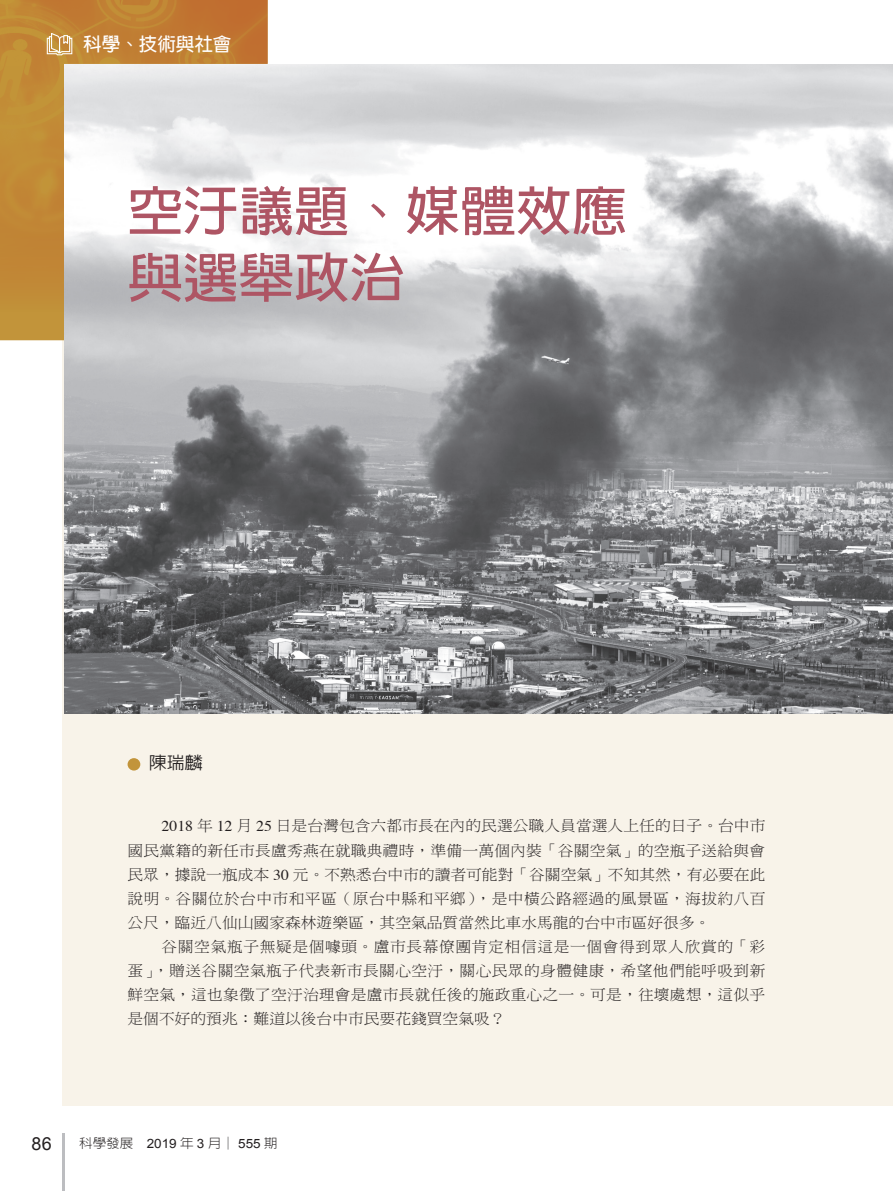
<style>
.page{position:relative;width:893px;height:1191px;background:#fff}
.page>*{position:absolute;margin:0;border:0;box-sizing:border-box;transform-origin:0 0}
.單元-大{font:700 52.8px/66.6px "AR New Hei B5";color:#ae5564;scale:1.05 1}
.t1{font:700 18.6px "AR New Hei B5";color:#fff}
.t2{font:18px "Arial";color:#231f20}
.簽名{font:500 17.1px "AR New Hei B5";color:#231f20;scale:1.05 1}
.內文{font:15px/24px "DF Ming Std W3";color:#231f20;text-align:justify;scale:1.05 1}
.t3{font:300 12.9px "AR New Hei B5";color:#231f20;scale:1.05 1}
.s1{font-family:"Times"}
.s2{font-family:"Arial";font-weight:400}
</style>
<div class="page">
<hr style="left:63px;top:1133px;width:2px;height:58px;background:#bcbdc0">
<div style="left:63px;top:64px;width:830px;height:1042px;background:#f8f3e9"></div>
<img style="left:0;top:0;width:268px;height:313px">
<svg style="left:46px;top:32px;width:27px;height:24px"></svg>
<img style="left:64px;top:64px;width:829px;height:650px">
<div style="left:128px;top:758px;width:12px;height:12px;background:#c2943a;border-radius:50%"></div>
<p class="t1" style="left:83px;top:35px;width:150px">科學、技術與社會</p>
<p class="單元-大" style="left:128px;top:177px;width:477px">空汙議題、媒體效應與選舉政治</p>
<p class="簽名" style="left:149px;top:754px;width:53px">陳瑞麟</p>
<p class="內文" style="left:128px;top:814px;width:609px;text-indent:34px"><span class="s1">2018</span> 年 <span class="s1">12</span> 月 <span class="s1">25</span> 日是台灣包含六都市長在內的民選公職人員當選人上任的日子。台中市國民黨籍的新任市長盧秀燕在就職典禮時，準備一萬個內裝「谷關空氣」的空瓶子送給與會民眾，據說一瓶成本 <span class="s1">30</span> 元。不熟悉台中市的讀者可能對「谷關空氣」不知其然，有必要在此說明。谷關位於台中市和平區（原台中縣和平鄉），是中橫公路經過的風景區，海拔約八百公尺，臨近八仙山國家森林遊樂區，其空氣品質當然比車水馬龍的台中市區好很多。</p>
<p class="內文" style="left:128px;top:934px;width:609px;text-indent:34px">谷關空氣瓶子無疑是個噱頭。盧市長幕僚團肯定相信這是一個會得到眾人欣賞的「彩蛋」，贈送谷關空氣瓶子代表新市長關心空汙，關心民眾的身體健康，希望他們能呼吸到新鮮空氣，這也象徵了空汙治理會是盧市長就任後的施政重心之一。可是，往壞處想，這似乎是個不好的預兆：難道以後台中市民要花錢買空氣吸？</p>
<p class="t2" style="left:32px;top:1131px;width:22px">86</p>
<p class="t3" style="left:79px;top:1136px;width:190px">科學發展 <span class="s2">2019</span> 年 <span class="s2">3</span> 月│ <span class="s2">555</span> 期</p>
</div>
